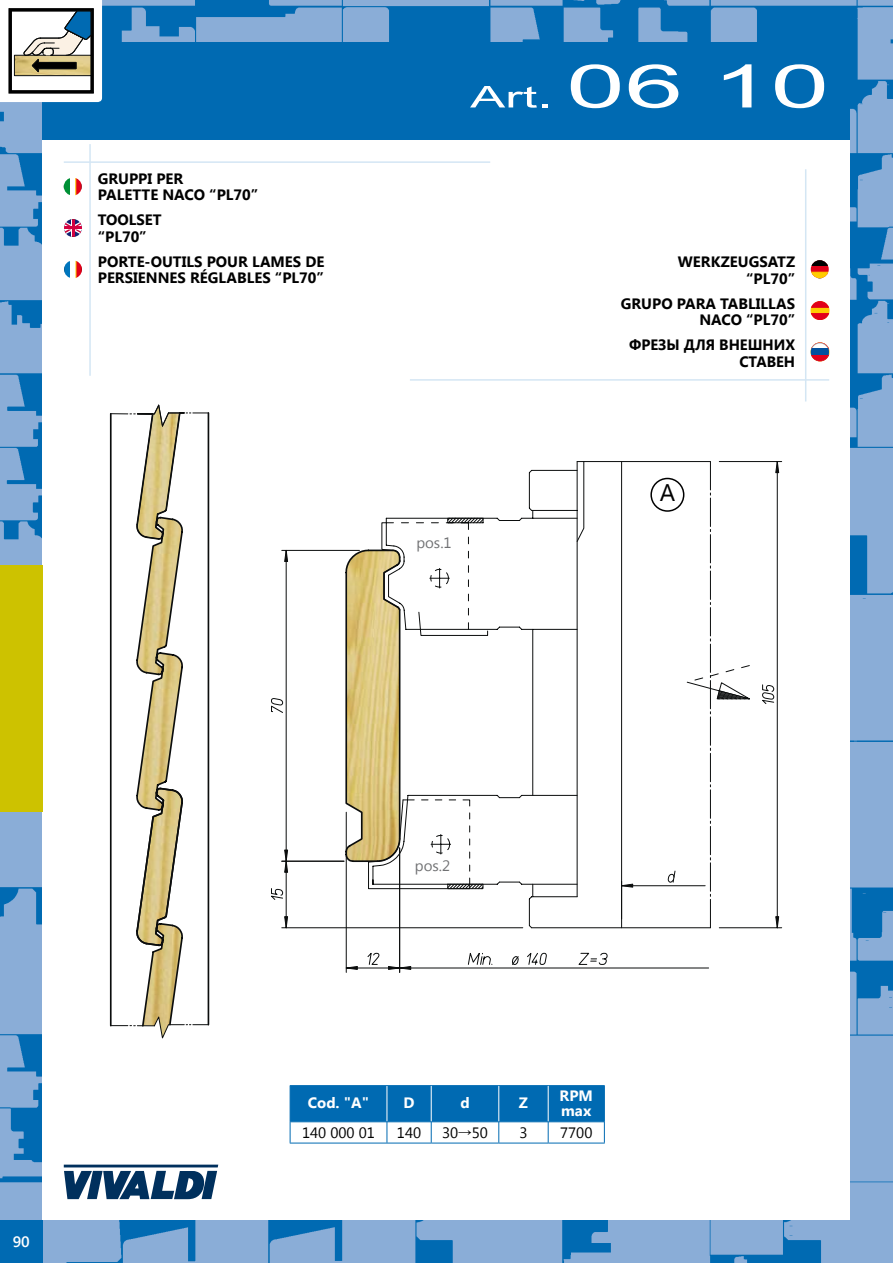
<style>
.page{position:relative;width:893px;height:1263px;background:#fff}
.page>*{position:absolute;margin:0;border:0;box-sizing:border-box;transform-origin:0 0}
.t1{font:30px "Arial";color:#fff;scale:1.75 1}
.t2{font:24px "Segoe UI";color:#000}
.t3{font:700 15px/16.5px "Segoe UI";color:#000}
.t4{font:15px "Segoe UI";color:#000}
.t5{font:700 15px/15px "Segoe UI";color:#fff}
.t6{font:15px "Segoe UI";color:#707173}
.t7{font:600 15px "Segoe UI";color:#fff}
.s1{font-size:60px}
.s2{font-family:"Arial";font-size:13.5px}
</style>
<div class="page">
<img style="left:0;top:0;width:892px;height:1263px">
<div style="left:43px;top:43px;width:807px;height:1177px;background:#fff"></div>
<div style="left:43px;top:43px;width:807px;height:97px;background:#006ab2"></div>
<div style="left:0;top:1220px;width:43px;height:43px;background:#006ab2"></div>
<svg style="left:64px;top:1164px;width:154px;height:35px"></svg>
<hr style="left:89px;top:144px;width:2px;height:232px;background:#d4e6f4">
<hr style="left:64px;top:161px;width:426px;height:2px;background:#d4e6f4">
<svg style="left:64px;top:178px;width:18px;height:18px"></svg>
<svg style="left:64px;top:219px;width:18px;height:18px"></svg>
<svg style="left:64px;top:260px;width:18px;height:18px"></svg>
<hr style="left:410px;top:379px;width:419px;height:2px;background:#d4e6f4">
<hr style="left:805px;top:169px;width:1px;height:232px;background:#d4e6f4">
<svg style="left:811px;top:260px;width:18px;height:18px"></svg>
<svg style="left:811px;top:301px;width:18px;height:19px"></svg>
<svg style="left:811px;top:343px;width:18px;height:6px"></svg>
<div style="left:811px;top:343px;width:18px;height:18px;border:1px solid #87888a;border-radius:50%"></div>
<div style="left:811px;top:349px;width:18px;height:6px;background:#00519e"></div>
<svg style="left:811px;top:355px;width:18px;height:6px"></svg>
<hr style="left:892px;top:0;width:1px;height:1263px;background:#8aadd7">
<hr style="left:286px;top:550px;width:1px;height:311px;background:#0b0d0d">
<hr style="left:282px;top:550px;width:77px;height:1px;background:#0b0d0d">
<hr style="left:777px;top:462px;width:1px;height:466px;background:#0b0d0d">
<hr style="left:719px;top:927px;width:63px;height:1px;background:#0b0d0d">
<hr style="left:719px;top:461px;width:63px;height:1px;background:#0b0d0d">
<hr style="left:346px;top:967px;width:54px;height:1px;background:#0b0d0d">
<hr style="left:346px;top:812px;width:1px;height:160px;background:#0b0d0d">
<hr style="left:400px;top:967px;width:309px;height:1px;background:#0b0d0d">
<hr style="left:399px;top:848px;width:1px;height:124px;background:#0b0d0d">
<svg style="left:109px;top:411px;width:101px;height:616px"></svg>
<svg style="left:710px;top:462px;width:40px;height:222px"></svg>
<svg style="left:271px;top:684px;width:504px;height:282px"></svg>
<svg style="left:285px;top:550px;width:3px;height:12px"></svg>
<svg style="left:776px;top:916px;width:3px;height:12px"></svg>
<svg style="left:776px;top:461px;width:3px;height:12px"></svg>
<svg style="left:285px;top:850px;width:3px;height:22px"></svg>
<svg style="left:285px;top:916px;width:3px;height:12px"></svg>
<svg style="left:346px;top:966px;width:11px;height:3px"></svg>
<svg style="left:388px;top:966px;width:23px;height:3px"></svg>
<svg style="left:344px;top:461px;width:289px;height:468px"></svg>
<svg style="left:290px;top:1085px;width:315px;height:58px"></svg>
<hr style="left:290px;top:1143px;width:97px;height:1px;background:#006ab2">
<hr style="left:387px;top:1143px;width:44px;height:1px;background:#006ab2">
<hr style="left:431px;top:1143px;width:68px;height:1px;background:#006ab2">
<hr style="left:499px;top:1143px;width:49px;height:1px;background:#006ab2">
<hr style="left:548px;top:1143px;width:57px;height:1px;background:#006ab2">
<div style="left:650px;top:478px;width:34px;height:34px;border:2px solid #000;border-radius:50%"></div>
<div style="left:0;top:566px;width:43px;height:246px;background:#cdc200"></div>
<svg style="left:0;top:0;width:102px;height:102px"></svg>
<p class="t1" style="left:470px;top:77px;width:207px">Art. <span class="s1">06 10</span></p>
<p class="t3" style="left:98px;top:169px;width:162px">GRUPPI PER<br>PALETTE NACO “PL70”</p>
<p class="t3" style="left:98px;top:211px;width:65px">TOOLSET “PL70”</p>
<p class="t3" style="left:98px;top:252px;width:228px">PORTE-OUTILS POUR LAMES DE<br>PERSIENNES RÉGLABLES “PL70”</p>
<p class="t3" style="left:678px;top:253px;width:119px;text-align:right">WERKZEUGSATZ “PL70”</p>
<p class="t3" style="left:621px;top:294px;width:176px;text-align:right">GRUPO PARA TABLILLAS<br>NACO “PL70”</p>
<p class="t3" style="left:629px;top:336px;width:168px;text-align:right">ФРЕЗЫ ДЛЯ ВНЕШНИХ<br>СТАВЕН</p>
<p class="t6" style="left:416px;top:532px;width:37px">pos.1</p>
<p class="t2" style="left:660px;top:476px;width:17px">A</p>
<p class="t7" style="left:13px;top:1231px;width:19px">90</p>
<p class="t6" style="left:415px;top:856px;width:37px">pos.2</p>
<p class="t5" style="left:308px;top:1095px;width:63px">Cod. "A"</p>
<p class="t5" style="left:404px;top:1095px;width:13px">D</p>
<p class="t5" style="left:460px;top:1095px;width:11px">d</p>
<p class="t5" style="left:519px;top:1095px;width:11px">Z</p>
<p class="t5" style="left:560px;top:1087px;width:35px">RPM max</p>
<p class="t4" style="left:302px;top:1122px;width:74px">140 000 01</p>
<p class="t4" style="left:397px;top:1122px;width:26px">140</p>
<p class="t4" style="left:442px;top:1122px;width:47px">30<span class="s2">→</span>50</p>
<p class="t4" style="left:519px;top:1122px;width:10px">3</p>
<p class="t4" style="left:560px;top:1122px;width:34px">7700</p>
</div>
